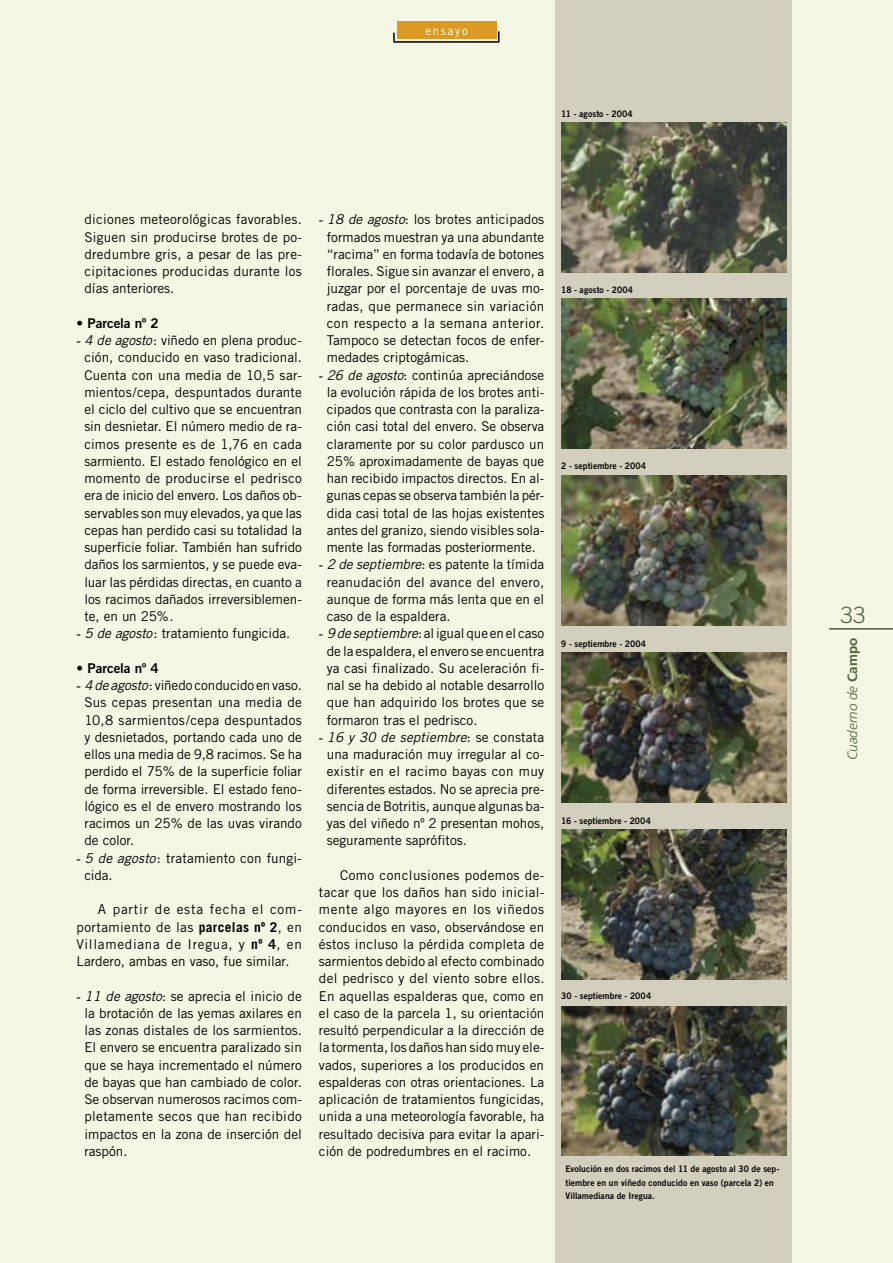
<style>
.page{position:relative;width:893px;height:1263px;background:#f4f7e3}
.page>*{position:absolute;margin:0;border:0;box-sizing:border-box;transform-origin:0 0}
.t1{font:300 22.5px "Trade Gothic";color:#52633a}
.t2{font:13.5px/17.2px "Trade Gothic";color:#000;text-align:justify}
.t3{font:13.5px "Trade Gothic Bold Two";letter-spacing:-.005em;color:#000}
.t4{font:italic 300 13.5px "Frutiger";color:#52633a}
.t5{font:12px "Trade Gothic";letter-spacing:.15em;color:#fff;scale:.95 1}
.t6{font:9px/13.5px "Trade Gothic Bold Two";letter-spacing:.01em;color:#000;scale:.95 1}
.s1{font-family:"Times New Roman";font-style:italic}
.s2{font-style:italic}
.s3{font-weight:700}
.s4{font-weight:700;font-style:normal}
</style>
<div class="page">
<hr style="left:829px;top:628px;width:64px;height:1px;background:#000">
<div style="left:397px;top:21px;width:99px;height:18px;background:#da9a23"></div>
<svg style="left:393px;top:30px;width:107px;height:13px"></svg>
<div style="left:555px;top:0;width:236px;height:1263px;background:#d2cfbe"></div>
<img style="left:561px;top:476px;width:226px;height:149px">
<img style="left:561px;top:653px;width:225px;height:149px">
<img style="left:561px;top:122px;width:226px;height:150px">
<img style="left:561px;top:829px;width:226px;height:150px">
<img style="left:561px;top:299px;width:226px;height:150px">
<img style="left:561px;top:1006px;width:226px;height:150px">
<p class="t5" style="left:425px;top:23px;width:46px">ensayo</p>
<p class="t6" style="left:561px;top:107px;width:77px">11 - agosto - 2004</p>
<p class="t2" style="left:84px;top:211px;width:219px">diciones meteorológicas favorables.<br>Siguen sin producirse brotes de po&shy;dredumbre gris, a pesar de las pre&shy;cipitaciones producidas durante los días anteriores.</p>
<p class="t3" style="left:77px;top:315px;width:84px">• Parcela nº 2</p>
<p class="t2" style="left:84px;top:331px;width:219px;text-indent:-8px"><span class="s1">-</span> <span class="s2">4 de agosto</span>: viñedo en plena produc&shy;ción, conducido en vaso tradicional.<br>Cuenta con una media de 10,5 sar&shy;mientos/cepa, despuntados durante el ciclo del cultivo que se encuentran sin desnietar. El número medio de ra&shy;cimos presente es de 1,76 en cada sarmiento. El estado fenológico en el momento de producirse el pedrisco era de inicio del envero. Los daños ob&shy;servables son muy elevados, ya que las cepas han perdido casi su totalidad la superficie foliar. También han sufrido daños los sarmientos, y se puede eva&shy;luar las pérdidas directas, en cuanto a los racimos dañados irreversiblemen&shy;te, en un 25%.</p>
<p class="t2" style="left:77px;top:625px;width:215px"><span class="s1">-</span> <span class="s2">5 de agosto</span>: tratamiento fungicida.</p>
<p class="t3" style="left:77px;top:660px;width:84px">• Parcela nº 4</p>
<p class="t2" style="left:84px;top:676px;width:219px;text-indent:-8px"><span class="s1">-</span> <span class="s2">4 de agosto</span>: viñedo conducido en vaso.<br>Sus cepas presentan una media de 10,8 sarmientos/cepa despuntados y desnietados, portando cada uno de ellos una media de 9,8 racimos. Se ha perdido el 75% de la superficie foliar de forma irreversible. El estado feno&shy;lógico es el de envero mostrando los racimos un 25% de las uvas virando de color.</p>
<p class="t2" style="left:84px;top:849px;width:219px;text-indent:-8px"><span class="s1">-</span> <span class="s2">5 de agosto</span>: tratamiento con fungi&shy;cida.</p>
<p class="t2" style="left:77px;top:901px;width:227px;text-indent:21px">A partir de esta fecha el com&shy;portamiento de las <span class="s3">parcelas nº 2</span>, en Villamediana de Iregua, y <span class="s3">nº 4</span>, en Lardero, ambas en vaso, fue similar.</p>
<p class="t2" style="left:84px;top:987px;width:219px;text-indent:-8px"><span class="s1">-</span> <span class="s2">11 de agosto</span>: se aprecia el inicio de la brotación de las yemas axilares en las zonas distales de los sarmientos.<br>El envero se encuentra paralizado sin que se haya incrementado el número de bayas que han cambiado de color.<br>Se observan numerosos racimos com&shy;pletamente secos que han recibido impactos en la zona de inserción del raspón.</p>
<p class="t2" style="left:327px;top:211px;width:219px;text-indent:-8px"><span class="s1">-</span> <span class="s2">18 de agosto</span>: los brotes anticipados formados muestran ya una abundante “racima” en forma todavía de botones florales. Sigue sin avanzar el envero, a juzgar por el porcentaje de uvas mo&shy;radas, que permanece sin variación con respecto a la semana anterior.<br>Tampoco se detectan focos de enfer&shy;medades criptogámicas.</p>
<p class="t2" style="left:319px;top:366px;width:227px;text-align:center"><span class="s1">-</span> <span class="s2">26 de agosto</span>: continúa apreciándose la evolución rápida de los brotes anti&shy;cipados que contrasta con la paraliza&shy;ción casi total del envero. Se observa claramente por su color pardusco un 25% aproximadamente de bayas que han recibido impactos directos. En al&shy;gunas cepas se observa también la pér&shy;dida casi total de las hojas existentes antes del granizo, siendo visibles sola&shy;mente las formadas posteriormente.</p>
<p class="t2" style="left:327px;top:556px;width:219px;text-indent:-8px"><span class="s1">-</span> <span class="s2">2 de septiembre</span>: es patente la tímida reanudación del avance del envero, aunque de forma más lenta que en el caso de la espaldera.</p>
<p class="t2" style="left:327px;top:625px;width:219px;text-indent:-8px"><span class="s1">-</span> <span class="s2">9 de septiembre</span>: al igual que en el caso de la espaldera, el envero se encuentra ya casi finalizado. Su aceleración fi&shy;nal se ha debido al notable desarrollo que han adquirido los brotes que se formaron tras el pedrisco.</p>
<p class="t2" style="left:327px;top:728px;width:219px;text-indent:-8px"><span class="s1">-</span> <span class="s2">16 y 30 de septiembre</span>: se constata una maduración muy irregular al co&shy;existir en el racimo bayas con muy diferentes estados. No se aprecia pre&shy;sencia de Botritis, aunque algunas ba&shy;yas del viñedo nº 2 presentan mohos, seguramente saprófitos.</p>
<p class="t2" style="left:319px;top:866px;width:227px;text-indent:21px">Como conclusiones podemos de&shy;tacar que los daños han sido inicial&shy;mente algo mayores en los viñedos conducidos en vaso, observándose en éstos incluso la pérdida completa de sarmientos debido al efecto combinado del pedrisco y del viento sobre ellos.<br>En aquellas espalderas que, como en el caso de la parcela 1, su orientación resultó perpendicular a la dirección de la tormenta, los daños han sido muy ele&shy;vados, superiores a los producidos en espalderas con otras orientaciones. La aplicación de tratamientos fungicidas, unida a una meteorología favorable, ha resultado decisiva para evitar la apari&shy;ción de podredumbres en el racimo.</p>
<p class="t6" style="left:561px;top:283px;width:77px">18 - agosto - 2004</p>
<p class="t6" style="left:561px;top:459px;width:91px">2 - septiembre - 2004</p>
<p class="t6" style="left:561px;top:637px;width:91px">9 - septiembre - 2004</p>
<p class="t6" style="left:561px;top:814px;width:96px">16 - septiembre - 2004</p>
<p class="t6" style="left:561px;top:989px;width:96px">30 - septiembre - 2004</p>
<p class="t6" style="left:566px;top:1162px;width:227px">Evolución en dos racimos del 11 de agosto al 30 de sep&shy;tiembre en un viñedo conducido en vaso (parcela 2) en<br>Villamediana de Iregua.</p>
<h1 class="t1" style="left:840px;top:601px;width:27px">33</h1>
<p class="t4" style="left:845px;top:760px;width:124px;rotate:-90deg">Cuaderno de <span class="s4">Campo</span></p>
</div>
